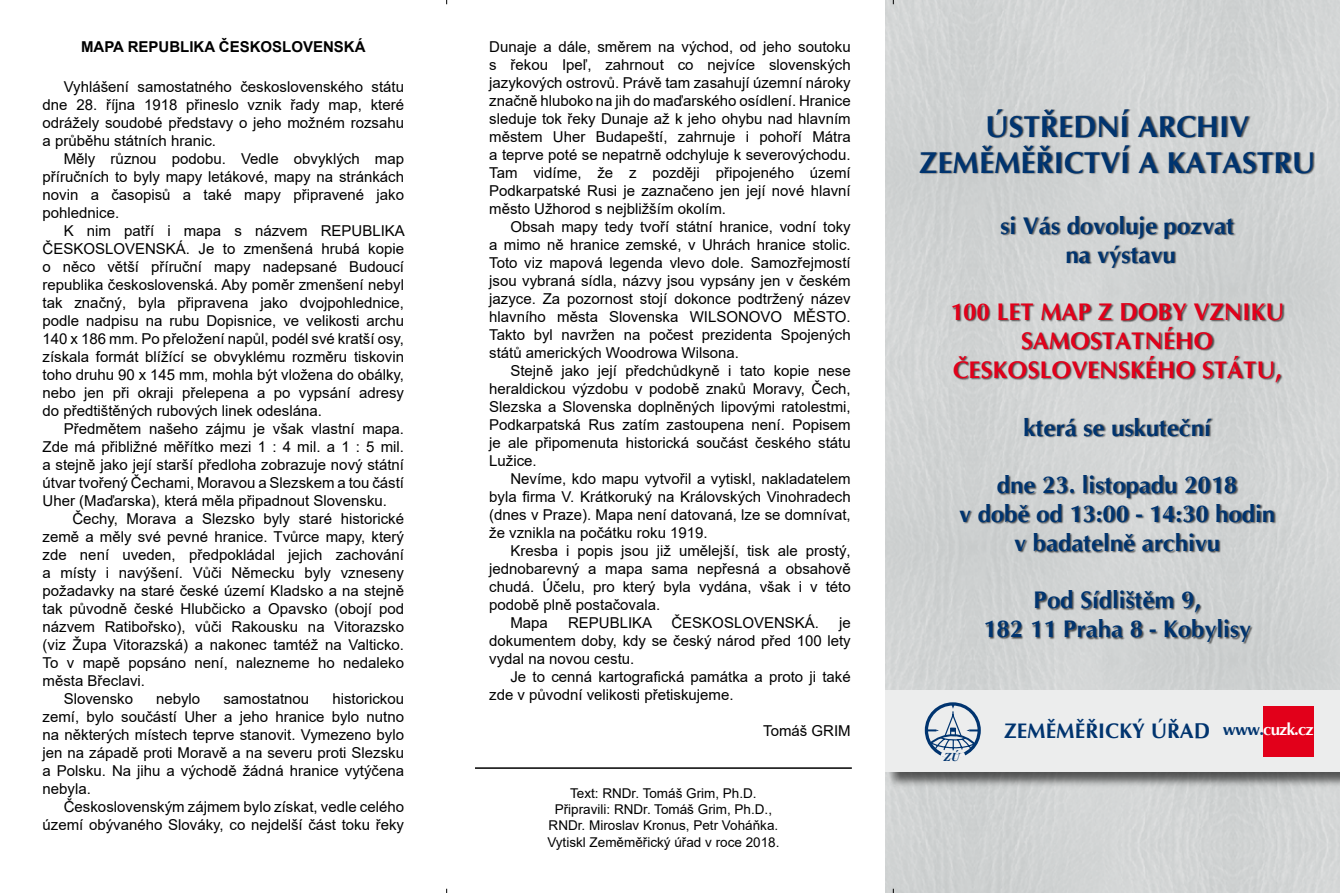
<style>
.page{position:relative;width:1340px;height:893px;background:#fff}
.page>*{position:absolute;margin:0;border:0;box-sizing:border-box;transform-origin:0 0}
.t1{font:700 30px/36px "CG Omega";color:#00346f;text-align:center}
.t2{font:700 24px/28.8px "CG Omega";color:#00346f;text-align:center}
.t3{font:700 24px/28.8px "CG Omega";color:#e2001a;text-align:center}
.t4{font:700 21px "CG Omega";color:#00346f}
.t5{font:15px/18px "Arial";color:#000;text-align:justify}
.t6{font:700 15px "Arial";color:#000}
.t7{font:13.5px/16.2px "Arial";color:#000;text-align:center}
.t8{font:italic 700 12px "Times New Roman";color:#00346f}
.s1{font-size:16.8px}
.s2{font-size:16.8px;color:#fff}
</style>
<div class="page">
<div style="left:886px;top:690px;width:453px;height:98px;background:#000;opacity:.61"></div>
<div style="left:885px;top:690px;width:454px;height:82px;background:#eceded"></div>
<div style="left:1263px;top:706px;width:51px;height:51px;background:#e2001a"></div>
<hr style="left:475px;top:767px;width:376px;height:2px;background:#000">
<div style="left:924px;top:702px;width:56px;height:56px;border:3px solid #00346f;border-radius:50%"></div>
<svg style="left:926px;top:705px;width:52px;height:54px"></svg>
<div style="left:919px;top:109px;width:395px;height:535px;background:#000;opacity:.64"></div>
<p class="t6" style="left:81px;top:37px;width:286px">MAPA REPUBLIKA ČESKOSLOVENSKÁ</p>
<p class="t5" style="left:43px;top:78px;width:363px;text-indent:21px">Vyhlášení samostatného československého státu dne 28. října 1918 přineslo vznik řady map, které odrážely soudobé představy o jeho možném rozsahu a průběhu státních hranic.</p>
<p class="t5" style="left:43px;top:150px;width:363px;text-indent:21px">Měly různou podobu. Vedle obvyklých map příručních to byly mapy letákové, mapy na stránkách novin a časopisů a také mapy připravené jako pohlednice.</p>
<p class="t5" style="left:43px;top:222px;width:364px;text-indent:21px">K nim patří i mapa s názvem REPUBLIKA ČESKOSLOVENSKÁ. Je to zmenšená hrubá kopie o něco větší příruční mapy nadepsané Budoucí republika československá. Aby poměr zmenšení nebyl tak značný, byla připravena jako dvojpohlednice, podle nadpisu na rubu Dopisnice, ve velikosti archu 140 x 186 mm. Po přeložení napůl, podél své kratší osy, získala formát blížící se obvyklému rozměru tiskovin toho druhu 90 x 145 mm, mohla být vložena do obálky, nebo jen při okraji přelepena a po vypsání adresy do předtištěných rubových linek odeslána.</p>
<p class="t5" style="left:43px;top:420px;width:363px;text-indent:21px">Předmětem našeho zájmu je však vlastní mapa.<br>Zde má přibližné měřítko mezi 1 : 4 mil. a 1 : 5 mil. a stejně jako její starší předloha zobrazuje nový státní útvar tvořený Čechami, Moravou a Slezskem a tou částí Uher (Maďarska), která měla připadnout Slovensku.</p>
<p class="t5" style="left:72px;top:510px;width:333px">Čechy, Morava a Slezsko byly staré historické</p>
<p class="t5" style="left:43px;top:528px;width:363px">země a měly své pevné hranice. Tvůrce mapy, který</p>
<p class="t5" style="left:43px;top:546px;width:363px">zde není uveden, předpokládal jejich zachování</p>
<p class="t5" style="left:43px;top:564px;width:363px">a místy i navýšení. Vůči Německu byly vzneseny</p>
<p class="t5" style="left:43px;top:582px;width:363px">požadavky na staré české území Kladsko a na stejně</p>
<p class="t5" style="left:43px;top:600px;width:363px">tak původně české Hlubčicko a Opavsko (obojí pod</p>
<p class="t5" style="left:43px;top:618px;width:363px">názvem Ratibořsko), vůči Rakousku na Vitorazsko</p>
<p class="t5" style="left:43px;top:636px;width:363px">(viz Župa Vitorazská) a nakonec tamtéž na Valticko.</p>
<p class="t5" style="left:43px;top:654px;width:363px">To v mapě popsáno není, nalezneme ho nedaleko</p>
<p class="t5" style="left:43px;top:672px;width:104px">města Břeclavi.</p>
<p class="t5" style="left:64px;top:690px;width:71px">Slovensko</p>
<p class="t5" style="left:156px;top:690px;width:46px">nebylo</p>
<p class="t5" style="left:223px;top:690px;width:87px">samostatnou</p>
<p class="t5" style="left:489px;top:38px;width:363px">Dunaje a dále, směrem na východ, od jeho soutoku s řekou Ipeľ, zahrnout co nejvíce slovenských jazykových ostrovů. Právě tam zasahují územní nároky značně hluboko na jih do maďarského osídlení. Hranice sleduje tok řeky Dunaje až k jeho ohybu nad hlavním městem Uher Budapeští, zahrnuje i pohoří Mátra a teprve poté se nepatrně odchyluje k severovýchodu.<br>Tam vidíme, že z později připojeného území Podkarpatské Rusi je zaznačeno jen její nové hlavní město Užhorod s nejbližším okolím.</p>
<p class="t5" style="left:489px;top:218px;width:363px;text-indent:21px">Obsah mapy tedy tvoří státní hranice, vodní toky a mimo ně hranice zemské, v Uhrách hranice stolic.<br>Toto viz mapová legenda vlevo dole. Samozřejmostí jsou vybraná sídla, názvy jsou vypsány jen v českém jazyce. Za pozornost stojí dokonce podtržený název hlavního města Slovenska WILSONOVO MĚSTO.<br>Takto byl navržen na počest prezidenta Spojených států amerických Woodrowa Wilsona.</p>
<p class="t5" style="left:489px;top:362px;width:363px;text-indent:21px">Stejně jako její předchůdkyně i tato kopie nese heraldickou výzdobu v podobě znaků Moravy, Čech, Slezska a Slovenska doplněných lipovými ratolestmi, Podkarpatská Rus zatím zastoupena není. Popisem je ale připomenuta historická součást českého státu Lužice.</p>
<p class="t5" style="left:489px;top:470px;width:363px;text-indent:21px">Nevíme, kdo mapu vytvořil a vytiskl, nakladatelem byla firma V. Krátkoruký na Královských Vinohradech (dnes v Praze). Mapa není datovaná, lze se domnívat, že vznikla na počátku roku 1919.</p>
<p class="t5" style="left:510px;top:542px;width:342px">Kresba i popis jsou již umělejší, tisk ale prostý,</p>
<p class="t5" style="left:489px;top:560px;width:363px">jednobarevný a mapa sama nepřesná a obsahově</p>
<p class="t5" style="left:489px;top:578px;width:363px">chudá. Účelu, pro který byla vydána, však i v této</p>
<p class="t5" style="left:489px;top:596px;width:172px">podobě plně postačovala.</p>
<p class="t5" style="left:510px;top:614px;width:39px">Mapa</p>
<p class="t5" style="left:568px;top:614px;width:86px">REPUBLIKA</p>
<p class="t5" style="left:671px;top:614px;width:149px">ČESKOSLOVENSKÁ.</p>
<p class="t5" style="left:489px;top:614px;width:363px;text-indent:350px">je dokumentem doby, kdy se český národ před 100 lety vydal na novou cestu.</p>
<p class="t5" style="left:489px;top:668px;width:363px;text-indent:21px">Je to cenná kartografická památka a proto ji také zde v původní velikosti přetiskujeme.</p>
<p class="t5" style="left:763px;top:722px;width:89px">Tomáš GRIM</p>
<p class="t5" style="left:43px;top:690px;width:363px;text-indent:290px">historickou zemí, bylo součástí Uher a jeho hranice bylo nutno na některých místech teprve stanovit. Vymezeno bylo jen na západě proti Moravě a na severu proti Slezsku a Polsku. Na jihu a východě žádná hranice vytýčena nebyla.</p>
<p class="t5" style="left:43px;top:798px;width:363px;text-align:right">Československým zájmem bylo získat, vedle celého území obývaného Slováky, co nejdelší část toku řeky</p>
<p class="t7" style="left:547px;top:785px;width:234px">Text: RNDr. Tomáš Grim, Ph.D.<br>Připravili: RNDr. Tomáš Grim, Ph.D., RNDr. Miroslav Kronus, Petr Voháňka.<br>Vytiskl Zeměměřický úřad v roce 2018.</p>
<h1 class="t1" style="left:919px;top:108px;width:397px">ÚSTŘEDNÍ ARCHIV<br>ZEMĚMĚŘICTVÍ A KATASTRU</h1>
<h2 class="t2" style="left:1000px;top:211px;width:235px">si Vás dovoluje pozvat na výstavu</h2>
<h2 class="t3" style="left:950px;top:298px;width:335px">100 LET MAP Z DOBY VZNIKU<br>SAMOSTATNÉHO<br>ČESKOSLOVENSKÉHO STÁTU,</h2>
<h2 class="t2" style="left:1023px;top:413px;width:189px">která se uskuteční</h2>
<h2 class="t2" style="left:959px;top:471px;width:317px">dne 23. listopadu 2018<br>v době od 13:00 - 14:30 hodin v badatelně archivu</h2>
<h2 class="t2" style="left:983px;top:586px;width:269px">Pod Sídlištěm 9,<br>182 11 Praha 8 - Kobylisy</h2>
<p class="t8" style="left:944px;top:749px;width:17px">ZÚ</p>
<h3 class="t4" style="left:1004px;top:718px;width:311px">ZEMĚMĚŘICKÝ ÚŘAD <span class="s1">www.</span><span class="s2">cuzk.cz</span></h3>
</div>
